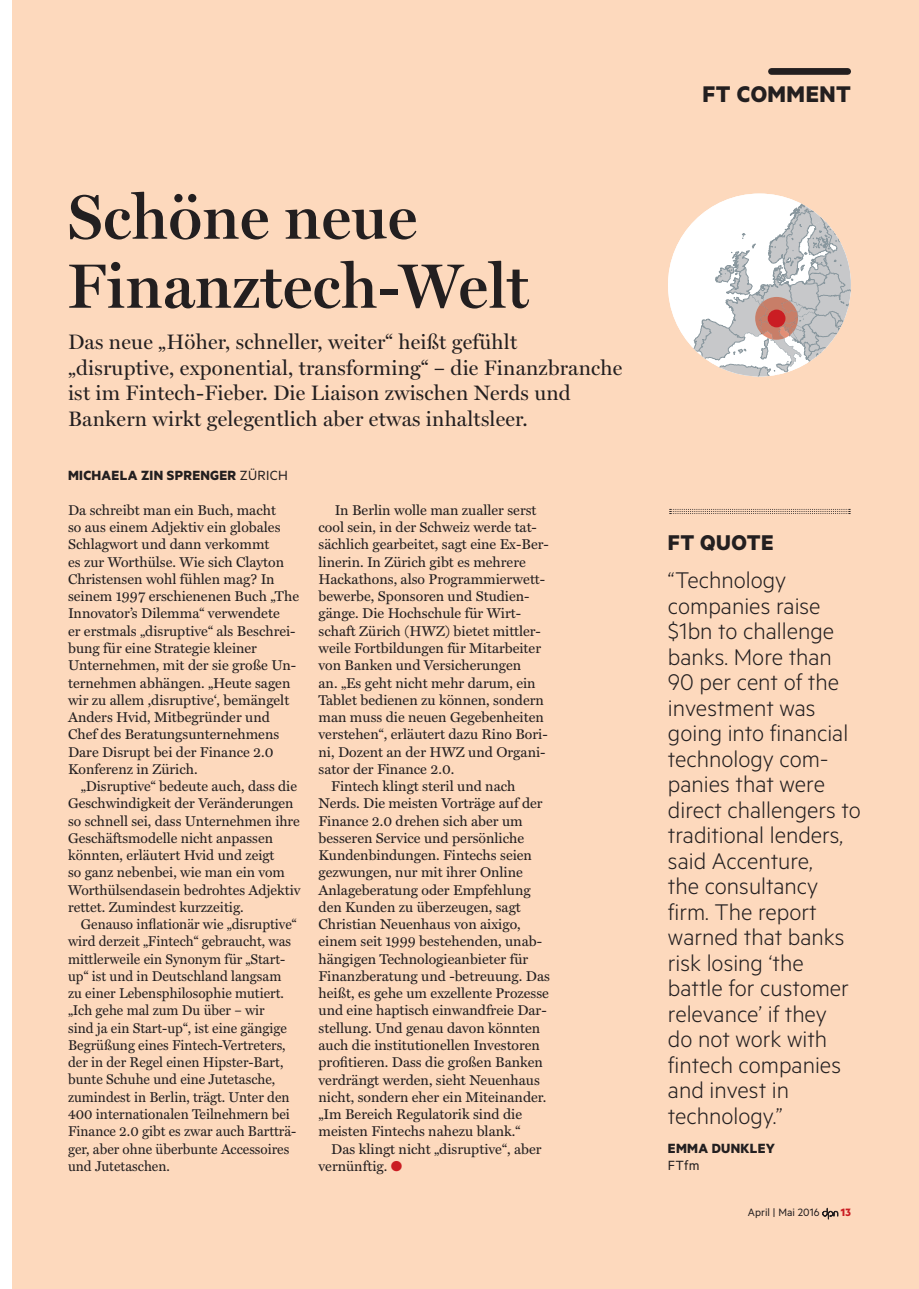
<style>
.page{position:relative;width:919px;height:1289px;background:#fff}
.page>*{position:absolute;margin:0;border:0;box-sizing:border-box;transform-origin:0 0}
.t1{font:600 63px/69px "Miller Display";letter-spacing:.01em;color:#231f20}
.t2{font:300 25.5px/25.5px "Metric";color:#231f20}
.t3{font:700 25.5px "Metric";letter-spacing:.02em;color:#231f20}
.t4{font:700 24px "Metric";letter-spacing:.02em;color:#231f20}
.t5{font:21px/25.5px "Miller Display";letter-spacing:.01em;color:#231f20}
.t6{font:700 15px "Metric";letter-spacing:.02em;color:#231f20}
.t7{font:15px "Metric";color:#231f20}
.t8{font:14.25px/17.2px "Miller Text";color:#231f20}
.t9{font:14.25px/17.2px "Miller Text";color:#231f20;scale:.96 1}
.t10{font:12px "Metric";color:#231f20}
.t11{font:700 12px "Metric";color:#ca1d23}
.s1{font-weight:400}
.s2{color:#ca1d23}
</style>
<div class="page">
<div style="left:13px;top:0;width:905px;height:1288px;background:#fdd9bd"></div>
<div style="left:771px;top:68px;width:76px;height:7px;background:#231f20"></div>
<svg style="left:822px;top:1207px;width:16px;height:12px"></svg>
<svg style="left:669px;top:509px;width:181px;height:5px"></svg>
<svg style="left:668px;top:193px;width:183px;height:183px"></svg>
<div style="left:767px;top:309px;width:18px;height:18px;background:#ca1d23;border-radius:50%"></div>
<h1 class="t1" style="left:68px;top:182px;width:462px">Schöne neue<br>Finanztech-Welt</h1>
<h3 class="t5" style="left:68px;top:329px;width:556px">Das neue „Höher, schneller, weiter“ heißt gefühlt „disruptive, exponential, transforming“ – die Finanzbranche ist im Fintech-Fieber. Die Liaison zwischen Nerds und Bankern wirkt gelegentlich aber etwas inhaltsleer.</h3>
<p class="t6" style="left:68px;top:466px;width:221px">MICHAELA ZIN SPRENGER <span class="s1">ZÜRICH</span></p>
<p class="t8" style="left:68px;top:501px;width:232px">Da schreibt man ein Buch, macht<br>so aus einem Adjektiv ein globales<br>Schlagwort und dann verkommt<br>es zur Worthülse. Wie sich Clayton<br>Christensen wohl fühlen mag? In seinem 1997 erschienenen Buch „The<br>Innovator’s Dilemma“ verwendete<br>er erstmals „disruptive“ als Beschrei&shy;bung für eine Strategie kleiner<br>Unternehmen, mit der sie große Un&shy;ternehmen abhängen. „Heute sagen wir zu allem ,disruptive‘, bemängelt<br>Anders Hvid, Mitbegründer und<br>Chef des Beratungsunternehmens<br>Dare Disrupt bei der Finance 2.0<br>Konferenz in Zürich.</p>
<p class="t8" style="left:68px;top:777px;width:234px;text-indent:13px">„Disruptive“ bedeute auch, dass die Geschwindigkeit der Veränderungen so schnell sei, dass Unternehmen ihre Geschäftsmodelle nicht anpassen könnten, erläutert Hvid und zeigt<br>so ganz nebenbei, wie man ein vom Worthülsendasein bedrohtes Adjektiv rettet. Zumindest kurzzeitig.</p>
<p class="t9" style="left:68px;top:915px;width:240px;text-indent:13px">Genauso inflationär wie „disruptive“ wird derzeit „Fintech“ gebraucht, was mittlerweile ein Synonym für „Start&shy;up“ ist und in Deutschland langsam zu einer Lebensphilosophie mutiert. „Ich gehe mal zum Du über – wir<br>sind ja ein Start-up“, ist eine gängige Begrüßung eines Fintech-Vertreters, der in der Regel einen Hipster-Bart, bunte Schuhe und eine Jutetasche, zumindest in Berlin, trägt. Unter den 400 internationalen Teilnehmern bei Finance 2.0 gibt es zwar auch Bartträ&shy;ger, aber ohne überbunte Accessoires und Jutetaschen.</p>
<p class="t8" style="left:335px;top:501px;width:203px">In Berlin wolle man zualler serst</p>
<p class="t8" style="left:318px;top:518px;width:220px">cool sein, in der Schweiz werde tat-</p>
<p class="t8" style="left:318px;top:536px;width:232px">sächlich gearbeitet, sagt eine Ex-Ber-</p>
<p class="t8" style="left:318px;top:553px;width:209px">linerin. In Zürich gibt es mehrere</p>
<p class="t8" style="left:318px;top:570px;width:228px">Hackathons, also Programmierwett-</p>
<p class="t8" style="left:318px;top:587px;width:212px">bewerbe, Sponsoren und Studien-</p>
<p class="t8" style="left:318px;top:605px;width:204px">gänge. Die Hochschule für Wirt-</p>
<p class="t8" style="left:318px;top:622px;width:224px">schaft Zürich (HWZ) bietet mittler-</p>
<p class="t8" style="left:318px;top:639px;width:224px">weile Fortbildungen für Mitarbeiter</p>
<p class="t8" style="left:318px;top:656px;width:204px">von Banken und Versicherungen</p>
<p class="t8" style="left:318px;top:674px;width:219px">an. „Es geht nicht mehr darum, ein</p>
<p class="t8" style="left:318px;top:691px;width:227px">Tablet bedienen zu können, sondern</p>
<p class="t8" style="left:318px;top:708px;width:227px">man muss die neuen Gegebenheiten</p>
<p class="t8" style="left:318px;top:725px;width:231px">verstehen“, erläutert dazu Rino Bori-</p>
<p class="t8" style="left:318px;top:743px;width:228px">ni, Dozent an der HWZ und Organi-</p>
<p class="t8" style="left:318px;top:760px;width:137px">sator der Finance 2.0.</p>
<p class="t8" style="left:331px;top:777px;width:186px">Fintech klingt steril und nach</p>
<p class="t8" style="left:318px;top:794px;width:226px">Nerds. Die meisten Vorträge auf der</p>
<p class="t8" style="left:318px;top:812px;width:206px">Finance 2.0 drehen sich aber um</p>
<p class="t8" style="left:318px;top:829px;width:207px">besseren Service und persönliche</p>
<p class="t8" style="left:318px;top:846px;width:215px">Kundenbindungen. Fintechs seien</p>
<p class="t8" style="left:318px;top:863px;width:206px">gezwungen, nur mit ihrer Online</p>
<p class="t8" style="left:318px;top:881px;width:214px">Anlageberatung oder Empfehlung</p>
<p class="t8" style="left:318px;top:898px;width:204px">den Kunden zu überzeugen, sagt</p>
<p class="t8" style="left:318px;top:915px;width:204px">Christian Neuenhaus von aixigo,</p>
<p class="t8" style="left:318px;top:932px;width:225px">einem seit 1999 bestehenden, unab-</p>
<p class="t8" style="left:318px;top:950px;width:211px">hängigen Technologieanbieter für</p>
<p class="t8" style="left:318px;top:967px;width:233px">Finanzberatung und -betreuung. Das</p>
<p class="t8" style="left:318px;top:984px;width:232px">heißt, es gehe um exzellente Prozesse</p>
<p class="t8" style="left:318px;top:1001px;width:230px">und eine haptisch einwandfreie Dar-</p>
<p class="t8" style="left:318px;top:1019px;width:223px">stellung. Und genau davon könnten</p>
<p class="t8" style="left:318px;top:1036px;width:223px">auch die institutionellen Investoren</p>
<p class="t8" style="left:318px;top:1053px;width:226px">profitie ren. Dass die großen Banken</p>
<p class="t8" style="left:318px;top:1070px;width:223px">verdrängt werden, sieht Neuenhaus</p>
<p class="t8" style="left:318px;top:1088px;width:229px">nicht, sondern eher ein Miteinander.</p>
<p class="t8" style="left:318px;top:1105px;width:205px">„Im Bereich Regulatorik sind die</p>
<p class="t8" style="left:318px;top:1122px;width:203px">meisten Fintechs nahezu blank.“</p>
<p class="t8" style="left:331px;top:1139px;width:212px">Das klingt nicht „disruptive“, aber</p>
<p class="t8" style="left:318px;top:1157px;width:85px">vernünftig. <span class="s2">●</span></p>
<h2 class="t3" style="left:702px;top:79px;width:150px">FT COMMENT</h2>
<h3 class="t4" style="left:668px;top:527px;width:107px">FT QUOTE</h3>
<p class="t2" style="left:668px;top:566px;width:194px">“Technology companies raise $1bn to challenge banks. More than<br>90 per cent of the investment was going into financial technology com&shy;panies that were direct challengers to traditional lenders, said Accenture,<br>the consultancy firm. The report warned that banks risk losing ‘the battle for customer relevance’ if they<br>do not work with fintech companies and invest in technology.”</p>
<p class="t6" style="left:668px;top:1139px;width:109px">EMMA DUNKLEY</p>
<p class="t7" style="left:668px;top:1156px;width:33px">FTfm</p>
<p class="t10" style="left:748px;top:1205px;width:73px">April | Mai 2016</p>
<p class="t11" style="left:840px;top:1205px;width:11px">13</p>
</div>
